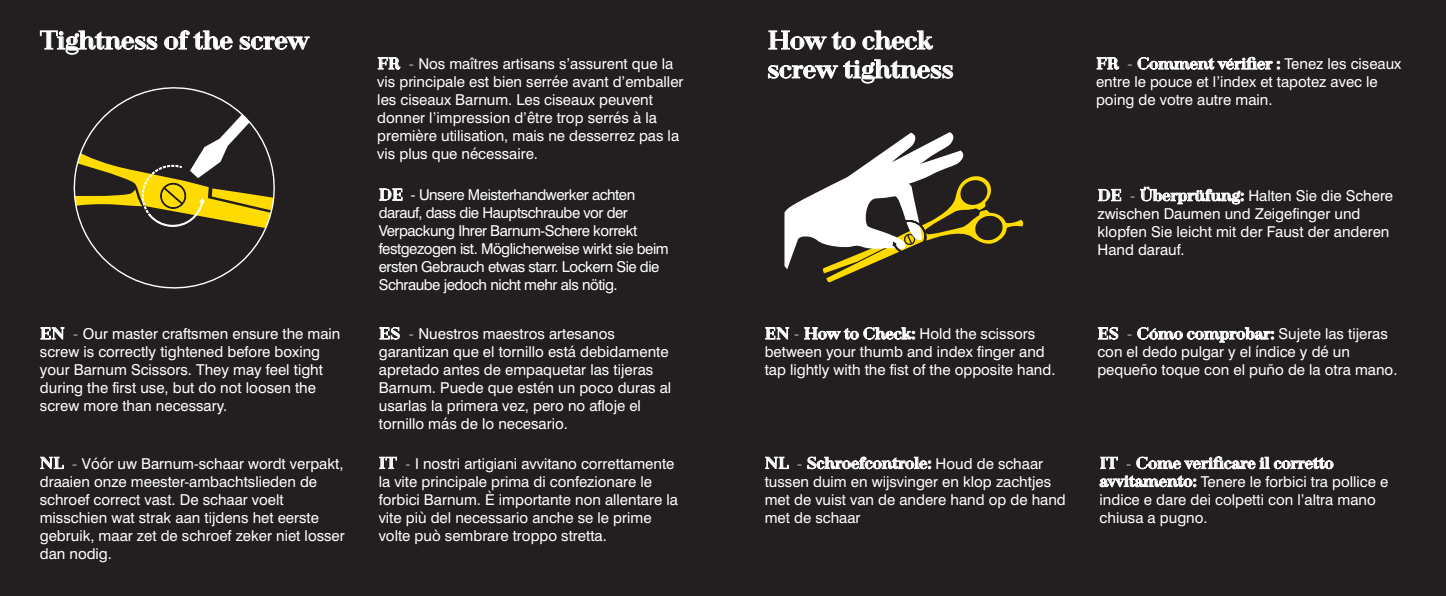
<style>
.page{position:relative;width:1446px;height:596px;background:#fff}
.page>*{position:absolute;margin:0;border:0;box-sizing:border-box;transform-origin:0 0}
.t1{font:24px/28.8px "Geotica Four";color:#fff}
.t2{font:15px/18px "Swiss 721 BT";color:#fff}
.t3{font:15px/18px "Swiss 721 BT";letter-spacing:-.03em;color:#fff}
.t4{font:15px "Geotica Four";color:#fff}
.s1{font-family:"Geotica Four"}
.s2{font-family:"DIN";font-weight:300}
.s3{font-family:"Swiss 721 BT"}
</style>
<div class="page">
<div style="left:0;top:0;width:1446px;height:595px;background:#231f20"></div>
<svg style="left:40px;top:327px;width:24px;height:12px"></svg>
<svg style="left:40px;top:456px;width:24px;height:12px"></svg>
<svg style="left:378px;top:57px;width:22px;height:13px"></svg>
<svg style="left:379px;top:188px;width:23px;height:12px"></svg>
<svg style="left:379px;top:327px;width:21px;height:12px"></svg>
<svg style="left:379px;top:456px;width:18px;height:12px"></svg>
<svg style="left:765px;top:327px;width:24px;height:12px"></svg>
<svg style="left:804px;top:327px;width:111px;height:12px"></svg>
<svg style="left:765px;top:456px;width:23px;height:12px"></svg>
<svg style="left:807px;top:456px;width:124px;height:13px"></svg>
<svg style="left:1096px;top:57px;width:23px;height:13px"></svg>
<svg style="left:1137px;top:57px;width:143px;height:13px"></svg>
<svg style="left:1098px;top:189px;width:23px;height:12px"></svg>
<svg style="left:1140px;top:186px;width:103px;height:18px"></svg>
<svg style="left:1098px;top:327px;width:20px;height:12px"></svg>
<svg style="left:1137px;top:327px;width:137px;height:15px"></svg>
<svg style="left:1100px;top:456px;width:18px;height:12px"></svg>
<svg style="left:1136px;top:456px;width:197px;height:13px"></svg>
<svg style="left:1099px;top:475px;width:97px;height:12px"></svg>
<svg style="left:784px;top:132px;width:239px;height:150px"></svg>
<svg style="left:73px;top:87px;width:202px;height:202px"></svg>
<svg style="left:40px;top:30px;width:117px;height:25px"></svg>
<svg style="left:164px;top:30px;width:69px;height:20px"></svg>
<svg style="left:240px;top:36px;width:70px;height:14px"></svg>
<svg style="left:768px;top:30px;width:87px;height:20px"></svg>
<svg style="left:862px;top:30px;width:71px;height:20px"></svg>
<svg style="left:768px;top:59px;width:185px;height:24px"></svg>
<h1 class="t1" style="left:40px;top:26px;width:270px">Tightness of the screw</h1>
<h1 class="t1" style="left:767px;top:26px;width:187px">How to check screw tightness</h1>
<p class="t2" style="left:377px;top:55px;width:308px"><span class="s1">FR</span> <span class="s2">-</span> Nos maîtres artisans s’assurent que la vis principale est bien serrée avant d’emballer les ciseaux Barnum. Les ciseaux peuvent donner l’impression d’être trop serrés à la première utilisation, mais ne desserrez pas la vis plus que nécessaire.</p>
<p class="t3" style="left:379px;top:186px;width:291px"><span class="s1">DE</span> - Unsere Meisterhandwerker achten darauf, dass die Hauptschraube vor der Verpackung Ihrer Barnum-Schere korrekt festgezogen ist. Möglicherweise wirkt sie beim ersten Gebrauch etwas starr. Lockern Sie die Schraube jedoch nicht mehr als nötig.</p>
<p class="t2" style="left:379px;top:324px;width:294px"><span class="s1">ES</span> <span class="s2">-</span> Nuestros maestros artesanos garantizan que el tornillo está debidamente apretado antes de empaquetar las tijeras Barnum. Puede que estén un poco duras al usarlas la primera vez, pero no afloje el tornillo más de lo necesario.</p>
<p class="t2" style="left:379px;top:454px;width:301px"><span class="s1">IT</span> <span class="s2">-</span> I nostri artigiani avvitano correttamente la vite principale prima di confezionare le forbici Barnum. È importante non allentare la vite più del necessario anche se le prime volte può sembrare troppo stretta.</p>
<p class="t2" style="left:765px;top:324px;width:292px"><span class="s1">EN</span> <span class="s2">-</span> <span class="s1">How to Check:</span> Hold the scissors between your thumb and index finger and tap lightly with the fist of the opposite hand.</p>
<p class="t2" style="left:40px;top:324px;width:302px"><span class="s1">EN</span> <span class="s2">-</span> Our master craftsmen ensure the main screw is correctly tightened before boxing your Barnum Scissors. They may feel tight during the first use, but do not loosen the screw more than necessary.</p>
<p class="t4" style="left:765px;top:453px;width:280px">NL <span class="s2">-</span> Schroefcontrole: <span class="s3">Houd de schaar</span></p>
<p class="t2" style="left:765px;top:472px;width:303px">tussen duim en wijsvinger en klop zachtjes met de vuist van de andere hand op de hand met de schaar</p>
<p class="t2" style="left:40px;top:454px;width:306px"><span class="s1">NL</span> <span class="s2">-</span> Vóór uw Barnum-schaar wordt verpakt, draaien onze meester-ambachtslieden de schroef correct vast. De schaar voelt misschien wat strak aan tijdens het eerste gebruik, maar zet de schroef zeker niet losser dan nodig.</p>
<p class="t4" style="left:1096px;top:54px;width:307px">FR <span class="s2">-</span> Comment vérifier : <span class="s3">Tenez les ciseaux</span></p>
<p class="t2" style="left:1096px;top:73px;width:283px">entre le pouce et l’index et tapotez avec le poing de votre autre main.</p>
<p class="t2" style="left:1097px;top:186px;width:297px"><span class="s1">DE</span> <span class="s2">-</span> <span class="s1">Überprüfung:</span> Halten Sie die Schere zwischen Daumen und Zeigefinger und klopfen Sie leicht mit der Faust der anderen Hand darauf.</p>
<p class="t4" style="left:1097px;top:324px;width:292px">ES <span class="s2">-</span> Cómo comprobar: <span class="s3">Sujete las tijeras</span></p>
<p class="t2" style="left:1097px;top:342px;width:301px">con el dedo pulgar y el índice y dé un pequeño toque con el puño de la otra mano.</p>
<p class="t4" style="left:1099px;top:453px;width:235px">IT <span class="s2">-</span> Come verificare il corretto</p>
<p class="t2" style="left:1099px;top:472px;width:290px"><span class="s1">avvitamento:</span> Tenere le forbici tra pollice e indice e dare dei colpetti con l’altra mano chiusa a pugno.</p>
</div>
